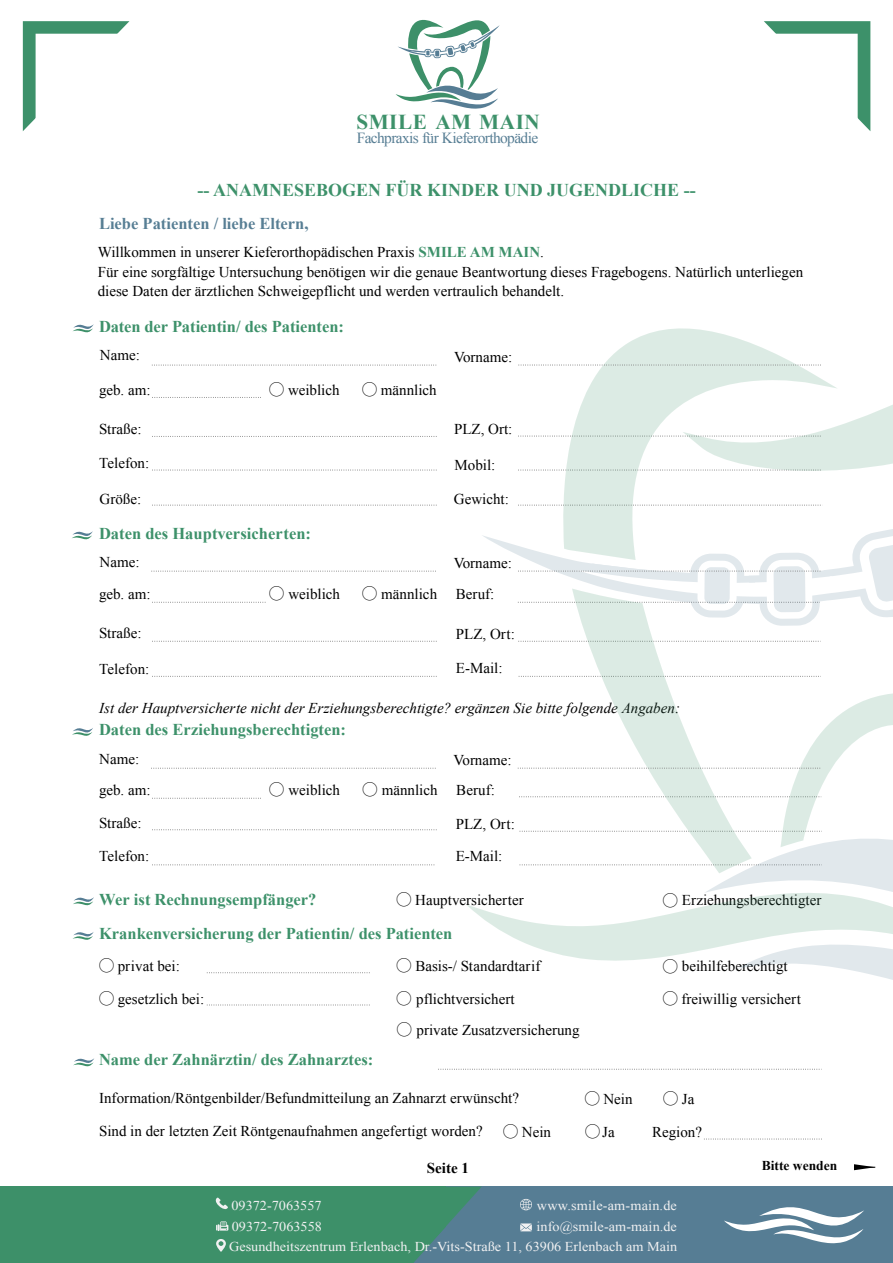
<style>
.page{position:relative;width:893px;height:1263px;background:#fff}
.page>*{position:absolute;margin:0;border:0;box-sizing:border-box;transform-origin:0 0}
.t1{font:700 21.15px "Times New Roman";letter-spacing:.025em;color:#3d916a}
.t2{font:700 18px "Times New Roman";color:#3d916a}
.t3{font:700 16.5px "Times New Roman";color:#3d916a}
.t4{font:700 16.5px "Times New Roman";color:#577e94}
.t5{font:15.45px "Times New Roman";letter-spacing:-.04em;color:#577e94}
.t6{font:15px/19.5px "Times New Roman";color:#000}
.t7{font:italic 15px "Times New Roman";color:#000}
.t8{font:700 15px "Times New Roman";color:#000}
.t9{font:15px "Hiragino Sans W3";color:#000}
.t10{font:13.5px/21px "Times New Roman";color:#f1f1f2;scale:1.05 1}
.t11{font:700 13.5px "Times New Roman";color:#000}
.s1{font-weight:700;color:#3d916a}
.s2{font-family:"Hiragino Sans W3"}
</style>
<div class="page">
<svg style="left:395px;top:19px;width:104px;height:90px"></svg>
<svg style="left:152px;top:397px;width:109px;height:1px"></svg>
<svg style="left:152px;top:436px;width:285px;height:1px"></svg>
<svg style="left:152px;top:470px;width:285px;height:1px"></svg>
<svg style="left:152px;top:505px;width:285px;height:1px"></svg>
<svg style="left:152px;top:798px;width:109px;height:1px"></svg>
<svg style="left:438px;top:1069px;width:382px;height:1px"></svg>
<svg style="left:704px;top:1139px;width:118px;height:1px"></svg>
<svg style="left:152px;top:602px;width:113px;height:1px"></svg>
<svg style="left:152px;top:641px;width:285px;height:1px"></svg>
<svg style="left:152px;top:676px;width:285px;height:1px"></svg>
<svg style="left:518px;top:641px;width:301px;height:1px"></svg>
<svg style="left:518px;top:676px;width:301px;height:1px"></svg>
<svg style="left:152px;top:829px;width:285px;height:1px"></svg>
<svg style="left:152px;top:864px;width:283px;height:1px"></svg>
<svg style="left:519px;top:864px;width:53px;height:1px"></svg>
<svg style="left:207px;top:972px;width:163px;height:1px"></svg>
<svg style="left:207px;top:1005px;width:163px;height:1px"></svg>
<svg style="left:73px;top:324px;width:21px;height:9px"></svg>
<svg style="left:72px;top:531px;width:21px;height:9px"></svg>
<svg style="left:72px;top:728px;width:21px;height:8px"></svg>
<svg style="left:73px;top:897px;width:21px;height:9px"></svg>
<svg style="left:73px;top:932px;width:21px;height:8px"></svg>
<svg style="left:73px;top:1058px;width:21px;height:9px"></svg>
<div style="left:0;top:1187px;width:446px;height:76px;background:#3d9069"></div>
<div style="left:446px;top:1187px;width:446px;height:76px;background:#567d94"></div>
<svg style="left:854px;top:1164px;width:21px;height:6px"></svg>
<hr style="left:892px;top:1187px;width:1px;height:76px;background:#3d9069">
<svg style="left:706px;top:858px;width:186px;height:34px;fill:#e1e8ec"></svg>
<svg style="left:466px;top:892px;width:426px;height:88px"></svg>
<svg style="left:572px;top:626px;width:179px;height:247px"></svg>
<svg style="left:152px;top:365px;width:284px;height:1px"></svg>
<svg style="left:151px;top:571px;width:285px;height:1px"></svg>
<svg style="left:482px;top:328px;width:410px;height:298px"></svg>
<svg style="left:151px;top:768px;width:285px;height:1px"></svg>
<svg style="left:518px;top:690px;width:374px;height:168px"></svg>
<svg style="left:215px;top:1198px;width:13px;height:11px"></svg>
<svg style="left:216px;top:1221px;width:12px;height:10px"></svg>
<svg style="left:414px;top:1187px;width:118px;height:76px"></svg>
<svg style="left:216px;top:1239px;width:10px;height:13px"></svg>
<svg style="left:724px;top:1207px;width:140px;height:37px"></svg>
<svg style="left:23px;top:21px;width:107px;height:110px"></svg>
<svg style="left:764px;top:21px;width:106px;height:110px"></svg>
<h1 class="t1" style="left:356px;top:108px;width:185px">SMILE AM MAIN</h1>
<p class="t5" style="left:357px;top:127px;width:183px">Fachpraxis für Kieferorthopädie</p>
<p class="t2" style="left:197px;top:177px;width:499px">-- ANAMNESEBOGEN FÜR KINDER UND JUGENDLICHE --</p>
<p class="t4" style="left:99px;top:212px;width:211px">Liebe Patienten / liebe Eltern,</p>
<p class="t6" style="left:98px;top:242px;width:707px">Willkommen in unserer Kieferorthopädischen Praxis <span class="s1">SMILE AM MAIN</span>.<br>Für eine sorgfältige Untersuchung benötigen wir die genaue Beantwortung dieses Fragebogens. Natürlich unterliegen diese Daten der ärztlichen Schweigepflicht und werden vertraulich behandelt.</p>
<p class="t3" style="left:99px;top:315px;width:246px">Daten der Patientin/ des Patienten:</p>
<p class="t6" style="left:100px;top:345px;width:41px">Name:</p>
<p class="t6" style="left:454px;top:347px;width:60px">Vorname:</p>
<p class="t6" style="left:99px;top:380px;width:53px">geb. am:</p>
<p class="t6" style="left:269px;top:380px;width:72px"><span class="s2">◯</span> weiblich</p>
<p class="t6" style="left:362px;top:380px;width:76px"><span class="s2">◯</span> männlich</p>
<p class="t6" style="left:99px;top:419px;width:44px">Straße:</p>
<p class="t6" style="left:99px;top:453px;width:52px">Telefon:</p>
<p class="t6" style="left:100px;top:489px;width:43px">Größe:</p>
<p class="t6" style="left:454px;top:489px;width:56px">Gewicht:</p>
<p class="t6" style="left:454px;top:419px;width:60px">PLZ, Ort:</p>
<p class="t6" style="left:454px;top:455px;width:42px">Mobil:</p>
<p class="t3" style="left:99px;top:522px;width:213px">Daten des Hauptversicherten:</p>
<p class="t6" style="left:99px;top:552px;width:41px">Name:</p>
<p class="t6" style="left:454px;top:553px;width:60px">Vorname:</p>
<p class="t6" style="left:99px;top:584px;width:53px">geb. am:</p>
<p class="t6" style="left:269px;top:584px;width:72px"><span class="s2">◯</span> weiblich</p>
<p class="t6" style="left:362px;top:584px;width:77px"><span class="s2">◯</span> männlich</p>
<p class="t6" style="left:456px;top:584px;width:40px">Beruf:</p>
<p class="t6" style="left:99px;top:623px;width:44px">Straße:</p>
<p class="t6" style="left:99px;top:659px;width:52px">Telefon:</p>
<p class="t6" style="left:456px;top:624px;width:61px">PLZ, Ort:</p>
<p class="t6" style="left:456px;top:658px;width:48px">E-Mail:</p>
<p class="t7" style="left:99px;top:697px;width:582px">Ist der Hauptversicherte nicht der Erziehungsberechtigte? ergänzen Sie bitte folgende Angaben:</p>
<p class="t3" style="left:99px;top:718px;width:248px">Daten des Erziehungsberechtigten:</p>
<p class="t6" style="left:99px;top:749px;width:41px">Name:</p>
<p class="t6" style="left:453px;top:750px;width:60px">Vorname:</p>
<p class="t6" style="left:99px;top:780px;width:53px">geb. am:</p>
<p class="t6" style="left:269px;top:780px;width:72px"><span class="s2">◯</span> weiblich</p>
<p class="t6" style="left:362px;top:780px;width:77px"><span class="s2">◯</span> männlich</p>
<p class="t6" style="left:456px;top:780px;width:40px">Beruf:</p>
<p class="t6" style="left:99px;top:813px;width:44px">Straße:</p>
<p class="t6" style="left:456px;top:814px;width:61px">PLZ, Ort:</p>
<p class="t6" style="left:99px;top:846px;width:52px">Telefon:</p>
<p class="t6" style="left:455px;top:846px;width:48px">E-Mail:</p>
<p class="t3" style="left:99px;top:888px;width:219px">Wer ist Rechnungsempfänger?</p>
<p class="t6" style="left:396px;top:890px;width:129px"><span class="s2">◯</span> Hauptversicherter</p>
<p class="t6" style="left:682px;top:890px;width:141px">Erziehungsberechtigter</p>
<p class="t9" style="left:662px;top:887px;width:16px">◯</p>
<p class="t3" style="left:99px;top:922px;width:355px">Krankenversicherung der Patientin/ des Patienten</p>
<p class="t6" style="left:99px;top:956px;width:82px"><span class="s2">◯</span> privat bei:</p>
<p class="t6" style="left:396px;top:956px;width:145px"><span class="s2">◯</span> Basis-/ Standardtarif</p>
<p class="t6" style="left:662px;top:956px;width:127px"><span class="s2">◯</span> beihilfeberechtigt</p>
<p class="t6" style="left:99px;top:989px;width:107px"><span class="s2">◯</span> gesetzlich bei:</p>
<p class="t6" style="left:396px;top:989px;width:119px"><span class="s2">◯</span> pflichtversichert</p>
<p class="t6" style="left:662px;top:989px;width:140px"><span class="s2">◯</span> freiwillig versichert</p>
<p class="t6" style="left:397px;top:1020px;width:184px"><span class="s2">◯</span> private Zusatzversicherung</p>
<p class="t3" style="left:99px;top:1048px;width:276px">Name der Zahnärztin/ des Zahnarztes:</p>
<p class="t6" style="left:99px;top:1088px;width:421px">Information/Röntgenbilder/Befundmitteilung an Zahnarzt erwünscht?</p>
<p class="t6" style="left:584px;top:1089px;width:49px"><span class="s2">◯</span> Nein</p>
<p class="t6" style="left:663px;top:1089px;width:33px"><span class="s2">◯</span> Ja</p>
<p class="t6" style="left:585px;top:1122px;width:31px"><span class="s2">◯</span>Ja</p>
<p class="t6" style="left:99px;top:1121px;width:385px">Sind in der letzten Zeit Röntgenaufnahmen angefertigt worden?</p>
<p class="t6" style="left:503px;top:1122px;width:49px"><span class="s2">◯</span> Nein</p>
<p class="t6" style="left:652px;top:1122px;width:51px">Region?</p>
<p class="t8" style="left:427px;top:1158px;width:44px">Seite 1</p>
<p class="t11" style="left:761px;top:1156px;width:77px">Bitte wenden</p>
<p class="t10" style="left:231px;top:1194px;width:88px">09372-7063557<br>09372-7063558</p>
<p class="t10" style="left:537px;top:1195px;width:135px">www.smile-am-main.de</p>
<p class="t10" style="left:229px;top:1236px;width:428px">Gesundheitszentrum Erlenbach, Dr.-Vits-Straße 11, 63906 Erlenbach am Main</p>
<p class="t10" style="left:536px;top:1216px;width:135px">info@smile-am-main.de</p>
</div>
